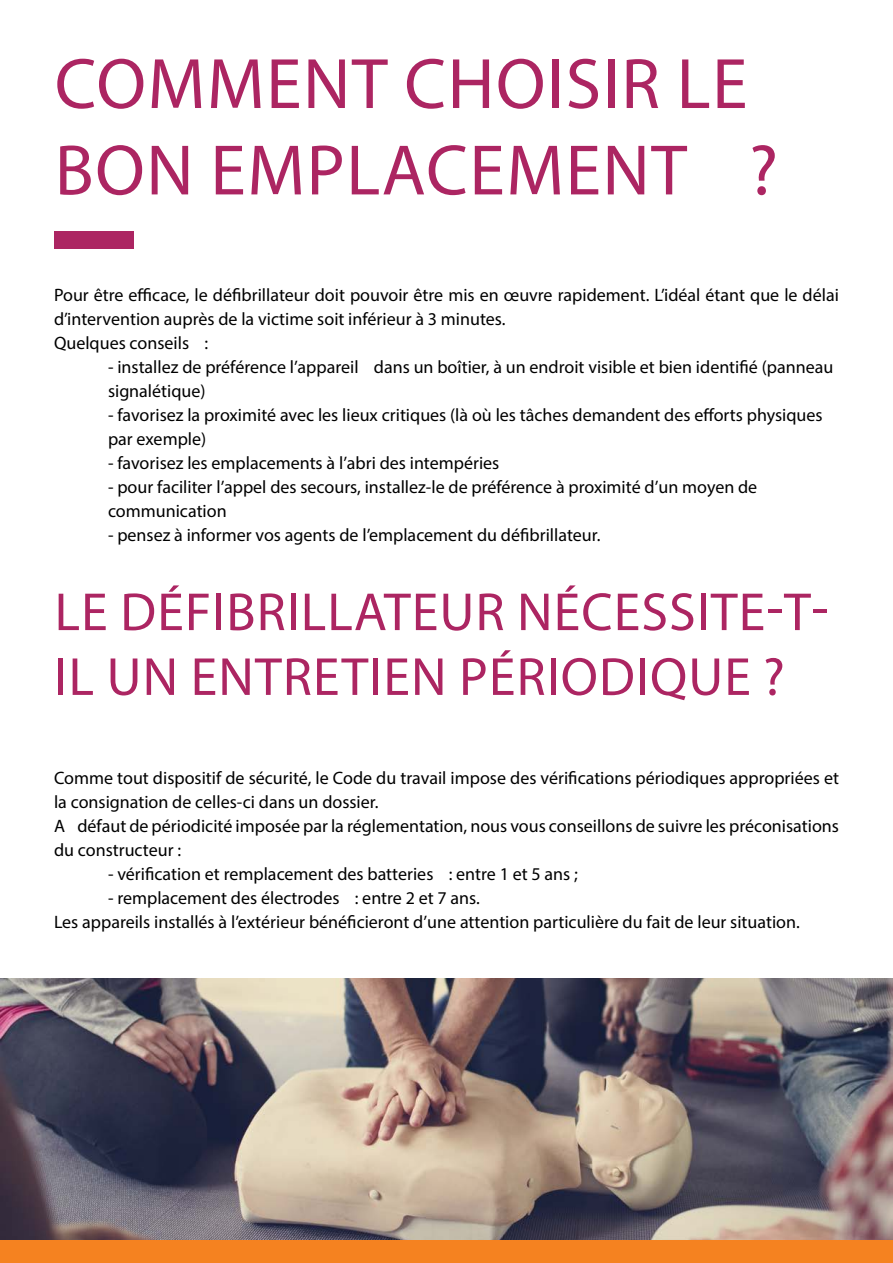
<style>
.page{position:relative;width:893px;height:1263px;background:#fff}
.page>*{position:absolute;margin:0;border:0;box-sizing:border-box;transform-origin:0 0}
.t1{font:72px/86.4px "Myriad Pro";letter-spacing:.02em;color:#ac2562}
.t2{font:54px/64.8px "Myriad Pro";letter-spacing:.02em;color:#ac2562}
.t3{font:18px/24px "Myriad Pro";color:#000}
</style>
<div class="page">
<div style="left:54px;top:231px;width:80px;height:17px;background:#ac2562"></div>
<div style="left:0;top:1240px;width:893px;height:23px;background:#f58220"></div>
<img style="left:0;top:978px;width:893px;height:262px">
<h1 class="t1" style="left:55px;top:40px;width:725px">Comment choisir le bon emplacement ?</h1>
<p class="t3" style="left:54px;top:283px;width:786px">Pour être efficace, le défibrillateur doit pouvoir être mis en œuvre rapidement. L’idéal étant que le délai d’intervention auprès de la victime soit inférieur à 3 minutes.<br>Quelques conseils :</p>
<p class="t3" style="left:108px;top:355px;width:727px">- installez de préférence l’appareil dans un boîtier, à un endroit visible et bien identifié (panneau signalétique)</p>
<p class="t3" style="left:108px;top:403px;width:716px">- favorisez la proximité avec les lieux critiques (là où les tâches demandent des efforts physiques par exemple)</p>
<p class="t3" style="left:108px;top:451px;width:393px">- favorisez les emplacements à l’abri des intempéries</p>
<p class="t3" style="left:108px;top:475px;width:651px">- pour faciliter l’appel des secours, installez-le de préférence à proximité d’un moyen de communication</p>
<p class="t3" style="left:108px;top:523px;width:494px">- pensez à informer vos agents de l’emplacement du défibrillateur.</p>
<h2 class="t2" style="left:55px;top:579px;width:775px">Le défibrillateur nécessite-t&shy;il un entretien périodique ?</h2>
<p class="t3" style="left:54px;top:765px;width:786px">Comme tout dispositif de sécurité, le Code du travail impose des vérifications périodiques appropriées et la consignation de celles-ci dans un dossier.<br>A défaut de périodicité imposée par la réglementation, nous vous conseillons de suivre les préconisations du constructeur :</p>
<p class="t3" style="left:108px;top:861px;width:471px">- vérification et remplacement des batteries : entre 1 et 5 ans ;</p>
<p class="t3" style="left:54px;top:885px;width:747px;text-indent:54px">- remplacement des électrodes : entre 2 et 7 ans.<br>Les appareils installés à l’extérieur bénéficieront d’une attention particulière du fait de leur situation.</p>
</div>
